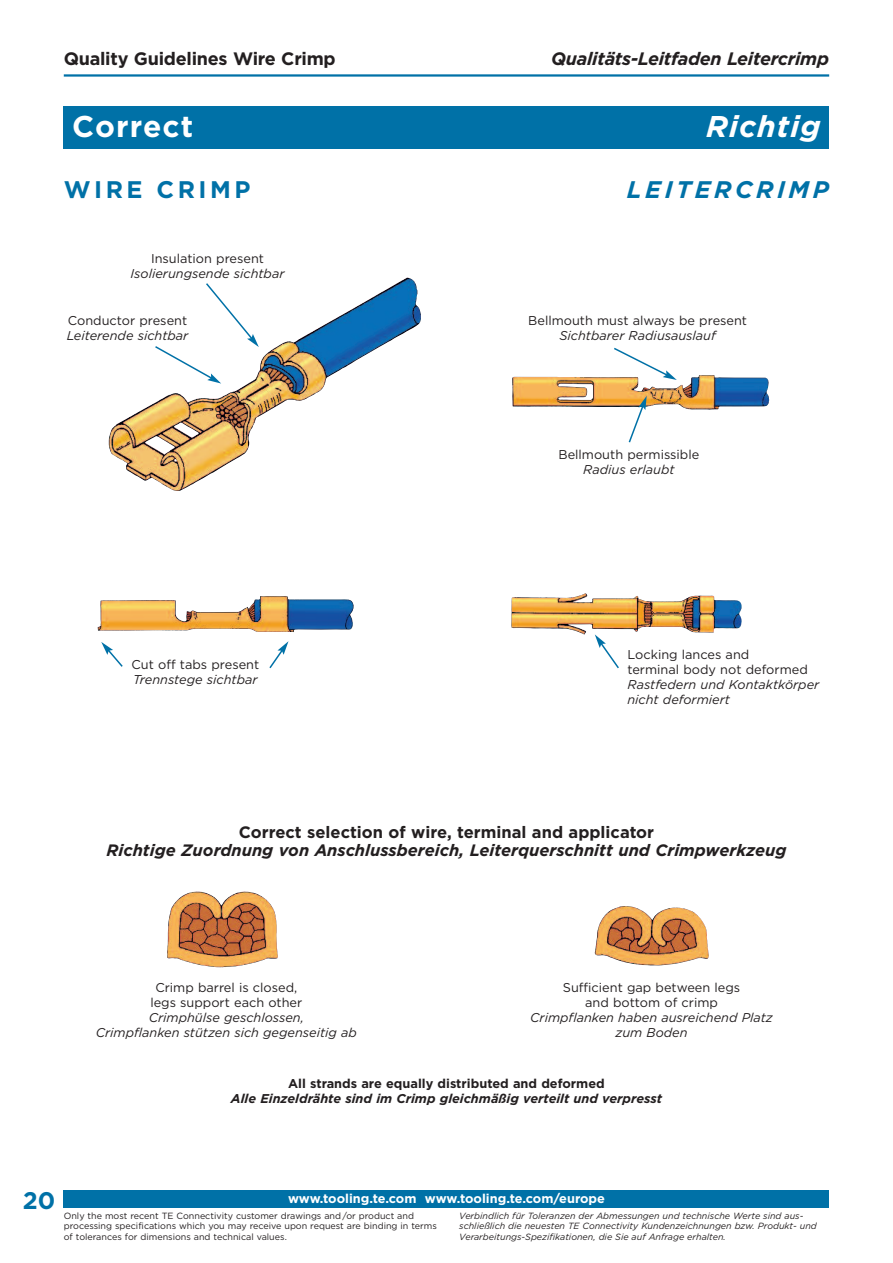
<style>
.page{position:relative;width:893px;height:1263px;background:#fff}
.page>*{position:absolute;margin:0;border:0;box-sizing:border-box;transform-origin:0 0}
.t1{font:700 30px "Gotham";letter-spacing:.035em;color:#fff}
.t2{font:italic 700 30px "Gotham";letter-spacing:.035em;color:#fff}
.t3{font:700 24px "Gotham";letter-spacing:.145em;color:#0071a7}
.t4{font:italic 700 24px "Gotham";letter-spacing:.145em;color:#0071a7}
.t5{font:italic 700 18px "Gotham";letter-spacing:-.015em;color:#231f20}
.t6{font:700 18px "Gotham";letter-spacing:-.015em;color:#231f20}
.t7{font:italic 700 16.5px "Gotham";color:#231f20}
.t8{font:700 16.5px "Gotham";color:#231f20}
.t9{font:italic 12.75px/15px "Gotham";color:#231f20;text-align:center}
.t10{font:12.75px/15px "Gotham";color:#231f20;text-align:center}
.t11{font:italic 700 12.75px "Gotham";color:#231f20}
.t12{font:700 12.75px "Gotham";color:#fff}
.t13{font:700 12.75px "Gotham";color:#231f20}
.t14{font:italic 9px/10.5px "Gotham";color:#231f20}
.t15{font:9px/10.5px "Gotham";color:#231f20}
</style>
<div class="page">
<div style="left:64px;top:106px;width:765px;height:43px;background:#0071a7"></div>
<img style="left:512px;top:375px;width:257px;height:35px">
<img style="left:511px;top:593px;width:231px;height:41px">
<img style="left:167px;top:891px;width:111px;height:76px">
<svg style="left:101px;top:642px;width:22px;height:25px"></svg>
<svg style="left:595px;top:634px;width:24px;height:35px"></svg>
<svg style="left:269px;top:641px;width:19px;height:28px"></svg>
<svg style="left:627px;top:396px;width:20px;height:47px"></svg>
<svg style="left:612px;top:347px;width:65px;height:33px"></svg>
<img style="left:98px;top:596px;width:256px;height:36px">
<img style="left:595px;top:906px;width:114px;height:59px">
<img style="left:109px;top:277px;width:312px;height:214px">
<svg style="left:153px;top:282px;width:106px;height:102px"></svg>
<hr style="left:64px;top:74px;width:765px;height:3px;background:#0071a7">
<div style="left:64px;top:1190px;width:765px;height:17px;background:#0071a7"></div>
<h3 class="t6" style="left:64px;top:53px;width:273px">Quality Guidelines Wire Crimp</h3>
<h3 class="t5" style="left:551px;top:53px;width:279px">Qualitäts-Leitfaden Leitercrimp</h3>
<h1 class="t1" style="left:72px;top:116px;width:122px">Correct</h1>
<h1 class="t2" style="left:706px;top:116px;width:116px">Richtig</h1>
<h2 class="t3" style="left:64px;top:181px;width:188px">WIRE CRIMP</h2>
<h2 class="t4" style="left:627px;top:181px;width:204px">LEITERCRIMP</h2>
<p class="t10" style="left:151px;top:252px;width:115px">Insulation present</p>
<p class="t9" style="left:131px;top:267px;width:155px">Isolierungsende sichtbar</p>
<p class="t10" style="left:68px;top:314px;width:121px">Conductor present</p>
<p class="t9" style="left:67px;top:329px;width:123px">Leiterende sichtbar</p>
<p class="t10" style="left:528px;top:314px;width:220px">Bellmouth must always be present</p>
<p class="t9" style="left:559px;top:329px;width:158px">Sichtbarer Radiusauslauf</p>
<p class="t10" style="left:558px;top:448px;width:142px">Bellmouth permissible</p>
<p class="t9" style="left:583px;top:463px;width:93px">Radius erlaubt</p>
<p class="t10" style="left:132px;top:658px;width:129px">Cut off tabs present</p>
<p class="t9" style="left:133px;top:673px;width:126px">Trennstege sichtbar</p>
<p class="t10" style="left:627px;top:648px;width:182px;text-align:left">Locking lances and<br>terminal body not deformed</p>
<p class="t9" style="left:627px;top:678px;width:193px;text-align:left">Rastfedern und Kontaktkörper nicht deformiert</p>
<p class="t8" style="left:239px;top:827px;width:417px">Correct selection of wire, terminal and applicator</p>
<p class="t7" style="left:106px;top:845px;width:682px">Richtige Zuordnung von Anschlussbereich, Leiterquerschnitt und Crimpwerkzeug</p>
<p class="t10" style="left:150px;top:981px;width:154px">Crimp barrel is closed, legs support each other</p>
<p class="t9" style="left:96px;top:1011px;width:263px">Crimphülse geschlossen,<br>Crimpflanken stützen sich gegenseitig ab</p>
<p class="t10" style="left:563px;top:981px;width:179px">Sufficient gap between legs and bottom of crimp</p>
<p class="t9" style="left:530px;top:1011px;width:244px">Crimpflanken haben ausreichend Platz zum Boden</p>
<p class="t13" style="left:288px;top:1079px;width:318px">All strands are equally distributed and deformed</p>
<p class="t11" style="left:231px;top:1094px;width:433px">Alle Einzeldrähte sind im Crimp gleichmäßig verteilt und verpresst</p>
<h2 class="t3" style="left:23px;top:1192px;width:34px">20</h2>
<p class="t12" style="left:288px;top:1194px;width:319px">www.tooling.te.com www.tooling.te.com/europe</p>
<p class="t15" style="left:64px;top:1211px;width:375px">Only the most recent TE Connectivity customer drawings and/or product and processing specifications which you may receive upon request are binding in terms of tolerances for dimensions and technical values.</p>
<p class="t14" style="left:459px;top:1211px;width:359px">Verbindlich für Toleranzen der Abmessungen und technische Werte sind aus&shy;schließlich die neuesten TE Connectivity Kundenzeichnungen bzw. Produkt- und<br>Verarbeitungs-Spezifikationen, die Sie auf Anfrage erhalten.</p>
</div>
